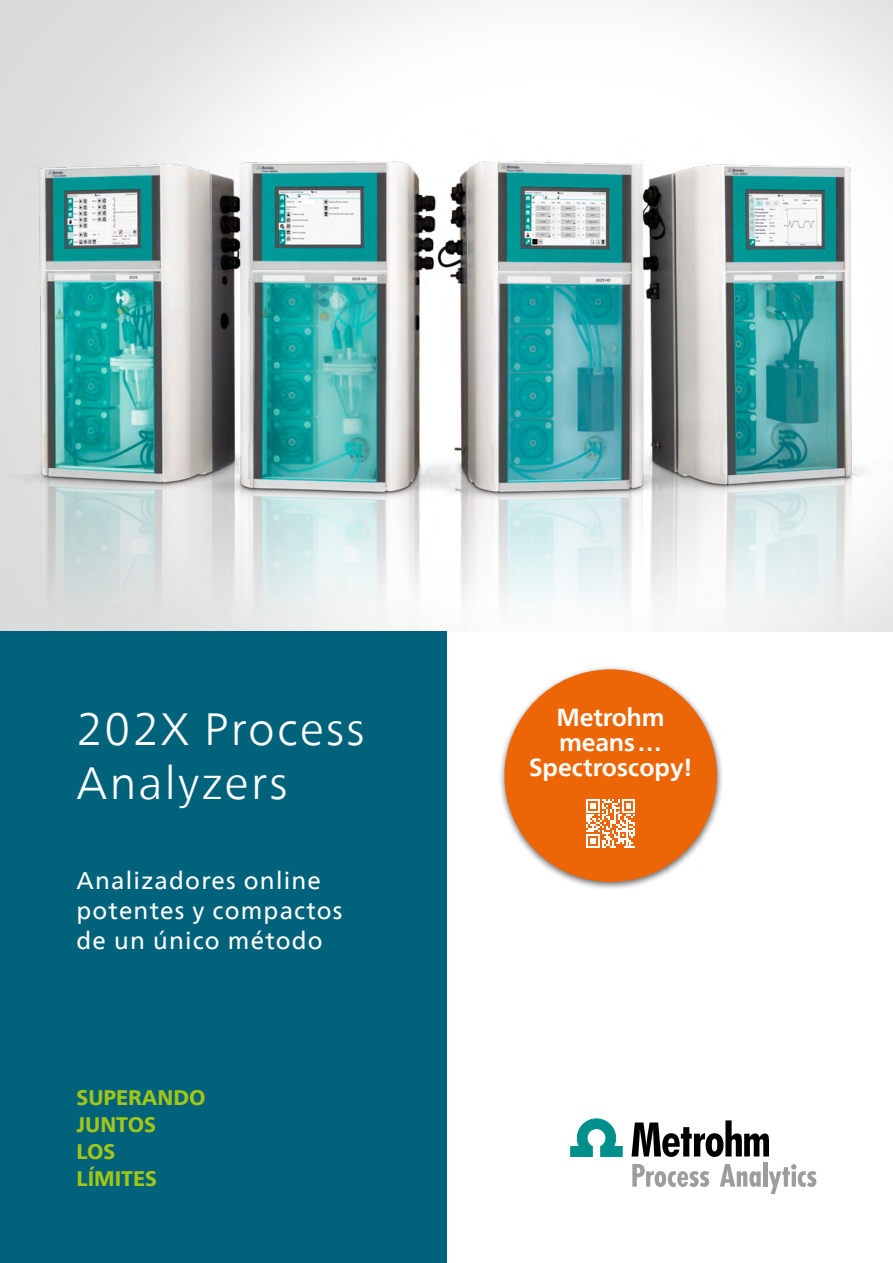
<style>
.page{position:relative;width:893px;height:1263px;background:#fff}
.page>*{position:absolute;margin:0;border:0;box-sizing:border-box;transform-origin:0 0}
.t1{font:300 45px/54px "Neue Frutiger World";letter-spacing:.05em;color:#fff}
.t2{font:700 24.6px/24.9px "Neue Frutiger World";letter-spacing:-.01em;color:#fff;text-align:center}
.t3{font:24px/30px "Neue Frutiger World";letter-spacing:.05em;color:#fff}
.t4{font:800 21px/27px "Neue Frutiger World";color:#a2c617}
</style>
<div class="page">
<img style="left:0;top:106px;width:893px;height:525px">
<div style="left:0;top:631px;width:446px;height:632px;background:#00627b"></div>
<div style="left:498px;top:665px;width:226px;height:226px;background:#000;opacity:.6"></div>
<div style="left:504px;top:669px;width:213px;height:213px;background:#ec6608;border-radius:50%"></div>
<svg style="left:586px;top:799px;width:49px;height:49px"></svg>
<svg style="left:571px;top:1119px;width:51px;height:37px"></svg>
<svg style="left:632px;top:1120px;width:137px;height:37px"></svg>
<svg style="left:632px;top:1164px;width:77px;height:23px"></svg>
<svg style="left:720px;top:1164px;width:41px;height:23px"></svg>
<hr style="left:764px;top:1162px;width:4px;height:24px;background:#9d9d9c">
<svg style="left:769px;top:1164px;width:47px;height:30px"></svg>
<h1 class="t1" style="left:77px;top:703px;width:290px">202X Process<br>Analyzers</h1>
<p class="t3" style="left:77px;top:866px;width:268px">Analizadores online potentes y compactos de un único método</p>
<p class="t4" style="left:77px;top:1085px;width:131px">SUPERANDO<br>JUNTOS<br>LOS<br>LÍMITES</p>
<p class="t2" style="left:529px;top:704px;width:165px">Metrohm means…<br>Spectroscopy!</p>
</div>
